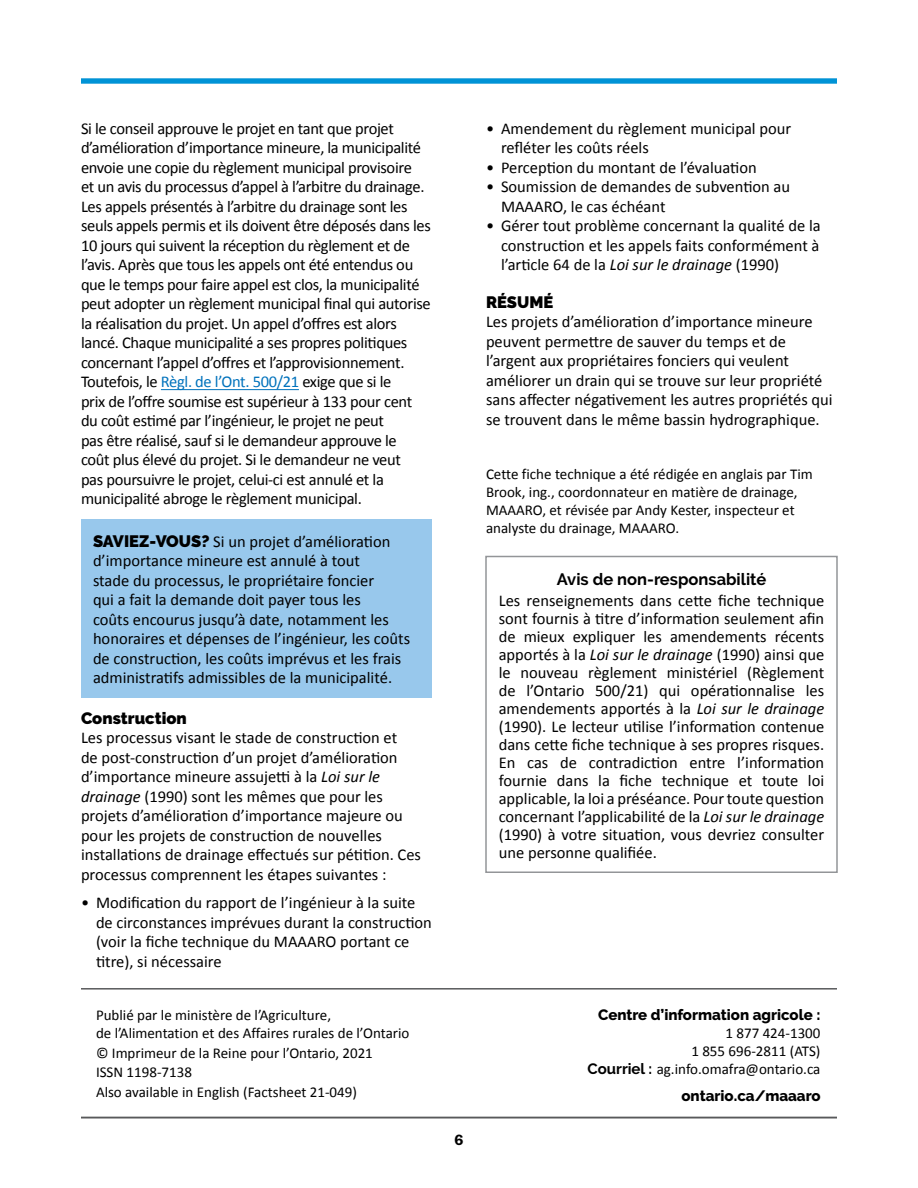
<style>
.page{position:relative;width:918px;height:1188px;background:#fff}
.page>*{position:absolute;margin:0;border:0;box-sizing:border-box;transform-origin:0 0}
.BT{font:16.5px/19.5px "Calibri";letter-spacing:-.02em;color:#000}
.BT-2{font:16.5px/19.5px "Calibri";color:#000}
.sidebar_-_BT{font:16.5px/18px "Calibri";color:#000;text-align:justify}
.BT_before_list{font:16.5px/19.5px "Calibri";color:#000}
.sidebar_-_Title{font:700 16.5px "Raleway";color:#000}
.Heading_2{font:900 16.5px "Raleway";color:#000}
.Heading_1{font:900 16.5px "Raleway";color:#000}
.Publishing_info{font:15px/18px "Calibri";color:#000}
.author_foot{font:15px/18px "Calibri";color:#000}
.Aginfo_box{font:15px "Calibri";color:#000}
.AginfoHead{font:800 15px "Raleway";color:#000}
.Aginfo_box_WEB_SITE{font:800 15px "Raleway";color:#000}
.t1{font:600 15px "ITC Franklin Gothic Std";color:#000}
.s1{color:#0072bc}
.s2{font-style:italic}
.s3{font-family:"Raleway";font-weight:900}
.s4{font-family:"Raleway";font-weight:700}
</style>
<div class="page">
<hr style="left:81px;top:79px;width:756px;height:4px;background:#0093d6">
<hr style="left:81px;top:1117px;width:756px;height:1px;background:#58595b">
<hr style="left:161px;top:389px;width:138px;height:1px;background:#0072bc">
<hr style="left:81px;top:988px;width:756px;height:2px;background:#58595b">
<div style="left:81px;top:519px;width:351px;height:179px;background:#98c8ec"></div>
<div style="left:485px;top:556px;width:353px;height:317px;border:2px solid #939598"></div>
<p class="BT" style="left:81px;top:119px;width:351px">Si le conseil approuve le projet en tant que projet d’amélioration d’importance mineure, la municipalité envoie une copie du règlement municipal provisoire<br>et un avis du processus d’appel à l’arbitre du drainage.<br>Les appels présentés à l’arbitre du drainage sont les seuls appels permis et ils doivent être déposés dans les 10 jours qui suivent la réception du règlement et de l’avis. Après que tous les appels ont été entendus ou que le temps pour faire appel est clos, la municipalité peut adopter un règlement municipal final qui autorise la réalisation du projet. Un appel d’offres est alors lancé. Chaque municipalité a ses propres politiques concernant l’appel d’offres et l’approvisionnement.<br>Toutefois, le <span class="s1">Règl. de l’Ont. 500/21</span> exige que si le<br>prix de l’offre soumise est supérieur à 133 pour cent du coût estimé par l’ingénieur, le projet ne peut<br>pas être réalisé, sauf si le demandeur approuve le<br>coût plus élevé du projet. Si le demandeur ne veut<br>pas poursuivre le projet, celui-ci est annulé et la municipalité abroge le règlement municipal.</p>
<p class="BT-2" style="left:501px;top:119px;width:292px;text-indent:-15px">• Amendement du règlement municipal pour refléter les coûts réels</p>
<p class="BT-2" style="left:486px;top:158px;width:272px">• Perception du montant de l’évaluation</p>
<p class="BT-2" style="left:501px;top:177px;width:291px;text-indent:-15px">• Soumission de demandes de subvention au<br>MAAARO, le cas échéant</p>
<p class="BT" style="left:501px;top:216px;width:321px;text-align:justify;text-indent:-15px">• Gérer tout problème concernant la qualité de la construction et les appels faits conformément à l’article 64 de la <span class="s2">Loi sur le drainage</span> (1990)</p>
<h2 class="Heading_1" style="left:486px;top:292px;width:69px">RÉSUMÉ</h2>
<p class="BT-2" style="left:486px;top:312px;width:348px">Les projets d’amélioration d’importance mineure peuvent permettre de sauver du temps et de l’argent aux propriétaires fonciers qui veulent améliorer un drain qui se trouve sur leur propriété sans affecter négativement les autres propriétés qui se trouvent dans le même bassin hydrographique.</p>
<p class="author_foot" style="left:486px;top:465px;width:328px">Cette fiche technique a été rédigée en anglais par Tim Brook, ing., coordonnateur en matière de drainage, MAAARO, et révisée par Andy Kester, inspecteur et analyste du drainage, MAAARO.</p>
<p class="BT-2" style="left:93px;top:531px;width:319px"><span class="s3">SAVIEZ-VOUS?</span> Si un projet d’amélioration d’importance mineure est annulé à tout<br>stade du processus, le propriétaire foncier<br>qui a fait la demande doit payer tous les<br>coûts encourus jusqu’à date, notamment les honoraires et dépenses de l’ingénieur, les coûts de construction, les coûts imprévus et les frais administratifs admissibles de la municipalité.</p>
<h3 class="Heading_2" style="left:81px;top:708px;width:107px">Construction</h3>
<p class="BT_before_list" style="left:81px;top:728px;width:342px">Les processus visant le stade de construction et<br>de post-construction d’un projet d’amélioration d’importance mineure assujetti à la <span class="s2">Loi sur le drainage</span> (1990) sont les mêmes que pour les projets d’amélioration d’importance majeure ou pour les projets de construction de nouvelles installations de drainage effectués sur pétition. Ces processus comprennent les étapes suivantes :</p>
<p class="BT-2" style="left:96px;top:893px;width:337px;text-indent:-15px">• Modification du rapport de l’ingénieur à la suite de circonstances imprévues durant la construction (voir la fiche technique du MAAARO portant ce titre), si nécessaire</p>
<p class="sidebar_-_Title" style="left:557px;top:570px;width:211px">Avis de non-responsabilité</p>
<p class="sidebar_-_BT" style="left:499px;top:591px;width:327px">Les renseignements dans cette fiche technique sont fournis à titre d’information seulement afin de mieux expliquer les amendements récents apportés à la <span class="s2">Loi sur le drainage</span> (1990) ainsi que le nouveau règlement ministériel (Règlement de l’Ontario 500/21) qui opérationnalise les amendements apportés à la <span class="s2">Loi sur le drainage </span>(1990). Le lecteur utilise l’information contenue dans cette fiche technique à ses propres risques.<br>En cas de contradiction entre l’information fournie dans la fiche technique et toute loi applicable, la loi a préséance. Pour toute question concernant l’applicabilité de la <span class="s2">Loi sur le drainage </span>(1990) à votre situation, vous devriez consulter une personne qualifiée.</p>
<p class="Publishing_info" style="left:96px;top:1007px;width:315px">Publié par le ministère de l’Agriculture,<br>de l’Alimentation et des Affaires rurales de l’Ontario</p>
<p class="Publishing_info" style="left:96px;top:1044px;width:278px">© Imprimeur de la Reine pour l’Ontario, 2021</p>
<p class="Publishing_info" style="left:96px;top:1064px;width:98px">ISSN 1198-7138</p>
<p class="Publishing_info" style="left:96px;top:1083px;width:262px">Also available in English (Factsheet 21-049)</p>
<p class="t1" style="left:454px;top:1131px;width:10px">6</p>
<p class="AginfoHead" style="left:598px;top:1006px;width:224px">Centre d’information agricole :</p>
<p class="Aginfo_box" style="left:725px;top:1024px;width:97px">1 877 424-1300</p>
<p class="Aginfo_box" style="left:691px;top:1042px;width:131px">1 855 696-2811 (ATS)</p>
<p class="Aginfo_box" style="left:588px;top:1060px;width:234px"><span class="s4">Courriel :</span> ag.info.omafra@ontario.ca</p>
<p class="Aginfo_box_WEB_SITE" style="left:681px;top:1087px;width:141px">ontario.ca/maaaro</p>
</div>
